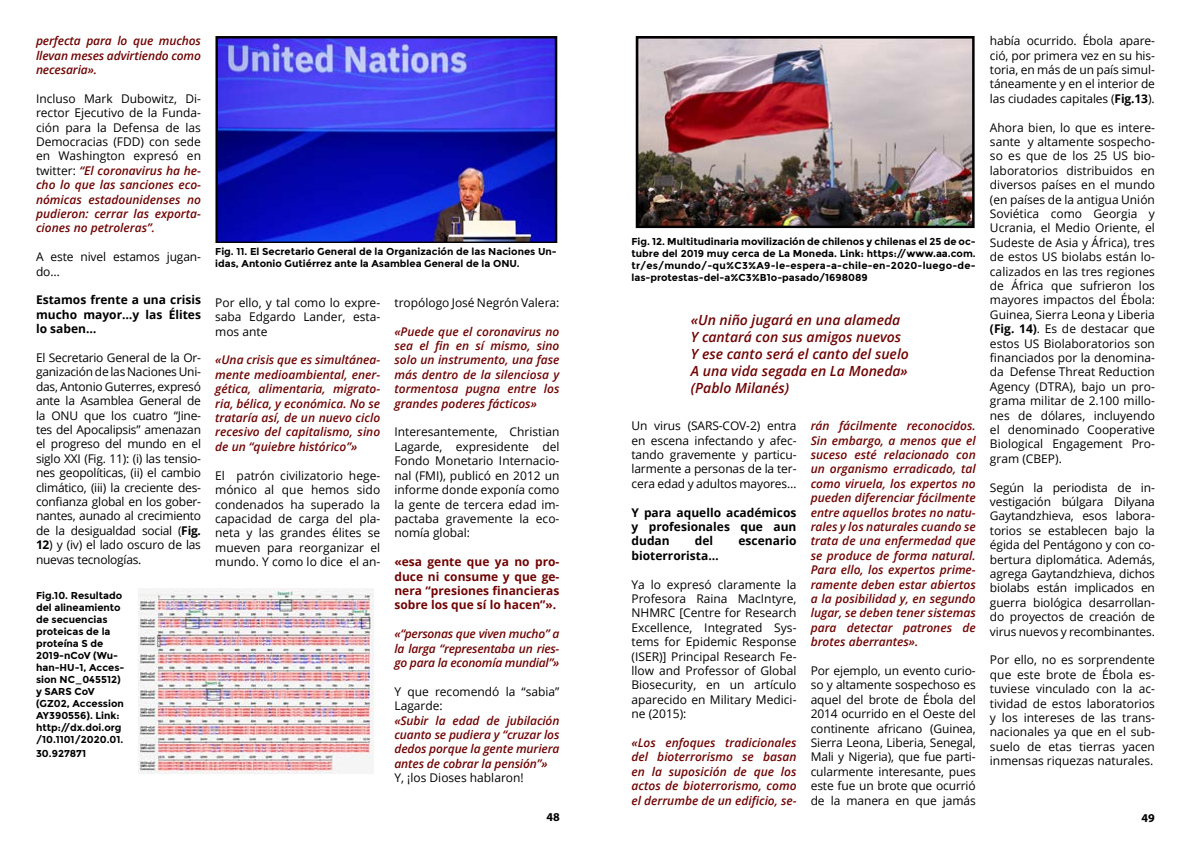
<style>
.page{position:relative;width:1191px;height:842px;background:#fff}
.page>*{position:absolute;margin:0;border:0;box-sizing:border-box;transform-origin:0 0}
.t1{font:italic 600 14px/16.8px "Open Sans";color:#700404}
.t2{font:12px/14.4px "Open Sans";color:#000;text-align:justify}
.t3{font:italic 600 12px/14.4px "Open Sans";color:#700404;text-align:justify}
.t4{font:700 12px/14.4px "Open Sans";color:#000;text-align:justify}
.t5{font:700 12px/14.4px "Open Sans";color:#700404;text-align:justify}
.t6{font:12px/14.4px "Open Sans";letter-spacing:-.02em;color:#000}
.t7{font:700 12px "Myriad Pro";color:#000}
.t8{font:700 10px/12px "Montserrat";color:#000}
.s1{font-weight:600;font-style:italic;color:#700404}
.s2{font-weight:700}
</style>
<div class="page">
<img style="left:215px;top:36px;width:342px;height:206px">
<img style="left:639px;top:39px;width:332px;height:186px">
<div style="left:636px;top:36px;width:338px;height:192px;border:2px solid #000"></div>
<img style="left:139px;top:588px;width:234px;height:186px">
<p class="t3" style="left:36px;top:35px;width:166px">perfecta para lo que muchos llevan meses advirtiendo como necesaria».</p>
<p class="t2" style="left:36px;top:91px;width:166px">Incluso Mark Dubowitz, Di&shy;rector Ejecutivo de la Funda&shy;ción para la Defensa de las Democracias (FDD) con sede en Washington expresó en twitter: <span class="s1">“El coronavirus ha he&shy;cho lo que las sanciones eco&shy;nómicas estadounidenses no pudieron: cerrar las exporta&shy;ciones no petroleras”.</span></p>
<p class="t2" style="left:36px;top:251px;width:166px">A este nivel estamos jugan&shy;do…</p>
<p class="t4" style="left:36px;top:294px;width:166px">Estamos frente a una crisis mucho mayor…y las Élites lo saben…</p>
<p class="t2" style="left:36px;top:350px;width:166px">El Secretario General de la Or&shy;ganización de las Naciones Uni&shy;das, Antonio Guterres, expresó ante la Asamblea General de la ONU que los cuatro “Jine&shy;tes del Apocalipsis” amenazan el progreso del mundo en el siglo XXI (Fig. 11): (i) las tensio&shy;nes geopolíticas, (ii) el cambio climático, (iii) la creciente des&shy;confianza global en los gober&shy;nantes, aunado al crecimiento de la desigualdad social (<span class="s2">Fig.</span></p>
<p class="t6" style="left:36px;top:539px;width:166px"><span class="s2">12</span>) y (iv) el lado oscuro de las nuevas tecnologías.</p>
<p class="t8" style="left:36px;top:589px;width:90px">Fig.10. Resultado del alineamiento de secuencias proteicas de la proteína S de<br>2019-nCoV (Wu&shy;han-HU-1, Acces&shy;sion NC_045512) y SARS CoV (GZ02, Accession<br>AY390556). Link: http://dx.doi.org /10.1101/2020.01.</p>
<p class="t8" style="left:36px;top:748px;width:52px">30.927871</p>
<p class="t8" style="left:215px;top:245px;width:343px">Fig. 11. El Secretario General de la Organización de las Naciones Un&shy;idas, Antonio Gutiérrez ante la Asamblea General de la ONU.</p>
<p class="t2" style="left:215px;top:295px;width:166px">Por ello, y tal como lo expre&shy;saba Edgardo Lander, esta&shy;mos ante</p>
<p class="t3" style="left:215px;top:354px;width:166px">«Una crisis que es simultánea&shy;mente medioambiental, ener&shy;gética, alimentaria, migrato&shy;ria, bélica, y económica. No se trataría así, de un nuevo ciclo recesivo del capitalismo, sino de un “quiebre histórico”»</p>
<p class="t2" style="left:215px;top:468px;width:166px">El patrón civilizatorio hege&shy;mónico al que hemos sido condenados ha superado la capacidad de carga del pla&shy;neta y las grandes élites se mueven para reorganizar el mundo. Y como lo dice el an-</p>
<p class="t2" style="left:394px;top:296px;width:166px">tropólogo José Negrón Valera:</p>
<p class="t3" style="left:394px;top:325px;width:166px">«Puede que el coronavirus no sea el fin en sí mismo, sino solo un instrumento, una fase más dentro de la silenciosa y tormentosa pugna entre los grandes poderes fácticos»</p>
<p class="t2" style="left:394px;top:425px;width:166px">Interesantemente, Christian Lagarde, expresidente del Fondo Monetario Internacio&shy;nal (FMI), publicó en 2012 un informe donde exponía como la gente de tercera edad im&shy;pactaba gravemente la eco&shy;nomía global:</p>
<p class="t5" style="left:394px;top:554px;width:166px">«esa gente que ya no pro&shy;duce ni consume y que ge&shy;nera “presiones financieras sobre los que sí lo hacen”».</p>
<p class="t3" style="left:394px;top:628px;width:166px">«“personas que viven mucho” a la larga “representaba un ries&shy;go para la economía mundial”»</p>
<p class="t2" style="left:394px;top:685px;width:166px">Y que recomendó la “sabia”<br>Lagarde:</p>
<p class="t3" style="left:394px;top:714px;width:167px">«Subir la edad de jubilación cuanto se pudiera y “cruzar los dedos porque la gente muriera antes de cobrar la pensión”»</p>
<p class="t2" style="left:394px;top:770px;width:131px">Y, ¡los Dioses hablaron!</p>
<p class="t8" style="left:631px;top:235px;width:346px;text-align:justify">Fig. 12. Multitudinaria movilización de chilenos y chilenas el 25 de oc&shy;tubre del 2019 muy cerca de La Moneda. Link: https://www.aa.com. tr/es/mundo/-qu%C3%A9-le-espera-a-chile-en-2020-luego-de&shy;las-protestas-del-a%C3%B1o-pasado/1698089</p>
<p class="t1" style="left:691px;top:313px;width:219px">«Un niño jugará en una alameda<br>Y cantará con sus amigos nuevos<br>Y ese canto será el canto del suelo<br>A una vida segada en La Moneda» (Pablo Milanés)</p>
<p class="t2" style="left:631px;top:420px;width:166px">Un virus (SARS-COV-2) entra en escena infectando y afec&shy;tando gravemente y particu&shy;larmente a personas de la ter&shy;cera edad y adultos mayores…</p>
<p class="t4" style="left:631px;top:506px;width:166px">Y para aquello académicos y profesionales que aun dudan</p>
<p class="t4" style="left:695px;top:535px;width:20px">del</p>
<p class="t4" style="left:738px;top:535px;width:59px">escenario</p>
<p class="t4" style="left:631px;top:549px;width:89px">bioterrorista…</p>
<p class="t2" style="left:631px;top:577px;width:166px">Ya lo expresó claramente la Profesora Raina MacIntyre, NHMRC [Centre for Research Excellence, Integrated Sys&shy;tems for Epidemic Response (ISER)] Principal Research Fe&shy;llow and Professor of Global Biosecurity, en un artículo aparecido en Military Medici&shy;ne (2015):</p>
<p class="t3" style="left:631px;top:737px;width:166px">«Los enfoques tradicionales del bioterrorismo se basan en la suposición de que los actos de bioterrorismo, como el derrumbe de un edificio, se-</p>
<p class="t3" style="left:810px;top:420px;width:166px">rán fácilmente reconocidos.<br>Sin embargo, a menos que el suceso esté relacionado con un organismo erradicado, tal como viruela, los expertos no pueden diferenciar fácilmente entre aquellos brotes no natu&shy;rales y los naturales cuando se trata de una enfermedad que se produce de forma natural.<br>Para ello, los expertos prime&shy;ramente deben estar abiertos a la posibilidad y, en segundo lugar, se deben tener sistemas para detectar patrones de brotes aberrantes».</p>
<p class="t2" style="left:810px;top:663px;width:166px">Por ejemplo, un evento curio&shy;so y altamente sospechoso es aquel del brote de Ébola del 2014 ocurrido en el Oeste del continente africano (Guinea, Sierra Leona, Liberia, Senegal, Mali y Nigeria), que fue parti&shy;cularmente interesante, pues este fue un brote que ocurrió de la manera en que jamás</p>
<p class="t2" style="left:990px;top:33px;width:167px">había ocurrido. Ébola apare&shy;ció, por primera vez en su his&shy;toria, en más de un país simul&shy;táneamente y en el interior de las ciudades capitales (<span class="s2">Fig.13</span>).</p>
<p class="t2" style="left:990px;top:120px;width:166px">Ahora bien, lo que es intere&shy;sante y altamente sospecho&shy;so es que de los 25 US bio&shy;laboratorios distribuidos en diversos países en el mundo (en países de la antigua Unión Soviética como Georgia y Ucrania, el Medio Oriente, el Sudeste de Asia y África), tres de estos US biolabs están lo&shy;calizados en las tres regiones de África que sufrieron los mayores impactos del Ébola:<br>Guinea, Sierra Leona y Liberia <span class="s2">(Fig. 14)</span>. Es de destacar que estos US Biolaboratorios son financiados por la denomina&shy;da Defense Threat Reduction Agency (DTRA), bajo un pro&shy;grama militar de 2.100 millo&shy;nes de dólares, incluyendo el denominado Cooperative Biological Engagement Pro&shy;gram (CBEP).</p>
<p class="t2" style="left:990px;top:481px;width:167px">Según la periodista de in&shy;vestigación búlgara Dilyana Gaytandzhieva, esos labora&shy;torios se establecen bajo la égida del Pentágono y con co&shy;bertura diplomática. Además, agrega Gaytandzhieva, dichos biolabs están implicados en guerra biológica desarrollan&shy;do proyectos de creación de virus nuevos y recombinantes.</p>
<p class="t2" style="left:990px;top:653px;width:166px">Por ello, no es sorprendente que este brote de Ébola es&shy;tuviese vinculado con la ac&shy;tividad de estos laboratorios y los intereses de las trans&shy;nacionales ya que en el sub&shy;suelo de etas tierras yacen inmensas riquezas naturales.</p>
<p class="t7" style="left:546px;top:810px;width:15px">48</p>
<p class="t7" style="left:1141px;top:811px;width:15px">49</p>
</div>
